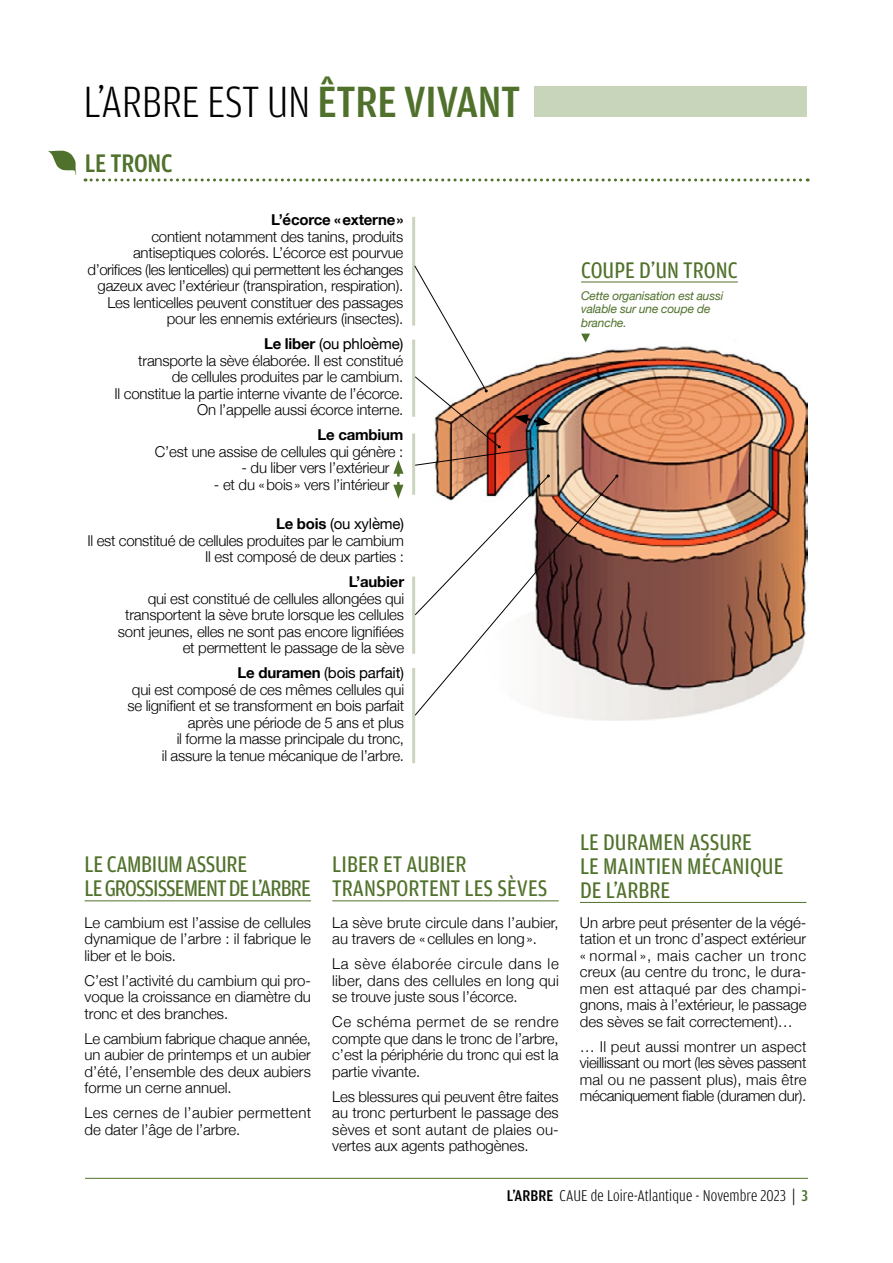
<style>
.page{position:relative;width:893px;height:1263px;background:#fff}
.page>*{position:absolute;margin:0;border:0;box-sizing:border-box;transform-origin:0 0}
.t1{font:300 46.5px "Amplitude Cond";letter-spacing:-.01em;color:#000}
.t2{font:500 27px "Amplitude Cond";letter-spacing:-.01em;color:#50712b}
.t3{font:24px/24px "Amplitude Cond";color:#50712b}
.t4{font:24px/24px "Amplitude Cond";letter-spacing:-.035em;color:#50712b}
.t5{font:300 16.5px "Amplitude Cond";letter-spacing:.005em;color:#000}
.t6{font:300 15px/16.5px "Helvetica Neue";letter-spacing:-.015em;color:#000;text-align:justify}
.t7{font:300 15px/16.5px "Helvetica Neue";letter-spacing:.005em;color:#000}
.t8{font:300 15px/16.5px "Helvetica Neue";letter-spacing:.02em;color:#000}
.t9{font:700 15px "Helvetica Neue";letter-spacing:-.015em;color:#000}
.t10{font:italic 12px/13.5px "Helvetica Neue";letter-spacing:-.015em;color:#50712b}
.s1{font-weight:500;color:#50712b}
.s2{font-weight:700}
.s3{font-weight:400}
.s4{font-weight:500}
.s5{font-family:"Conduit ITC Std";font-weight:400}
</style>
<div class="page">
<svg style="left:48px;top:150px;width:28px;height:25px"></svg>
<svg style="left:85px;top:178px;width:723px;height:3px"></svg>
<img style="left:384px;top:281px;width:424px;height:439px">
<svg style="left:393px;top:460px;width:10px;height:16px"></svg>
<svg style="left:393px;top:482px;width:10px;height:17px"></svg>
<img style="left:414px;top:265px;width:137px;height:201px">
<svg style="left:414px;top:475px;width:204px;height:241px"></svg>
<hr style="left:581px;top:282px;width:157px;height:1px;background:#50712b">
<hr style="left:412px;top:340px;width:3px;height:77px;background:#50712b">
<hr style="left:412px;top:217px;width:3px;height:109px;background:#50712b">
<hr style="left:412px;top:433px;width:3px;height:62px;background:#50712b">
<hr style="left:412px;top:576px;width:3px;height:78px;background:#50712b">
<hr style="left:412px;top:668px;width:3px;height:95px;background:#50712b">
<hr style="left:85px;top:900px;width:226px;height:1px;background:#50712b">
<hr style="left:332px;top:900px;width:227px;height:1px;background:#50712b">
<hr style="left:580px;top:902px;width:226px;height:1px;background:#50712b">
<div style="left:534px;top:87px;width:272px;height:30px;background:#c9d5ba"></div>
<svg style="left:581px;top:334px;width:9px;height:8px"></svg>
<hr style="left:85px;top:1178px;width:723px;height:1px;background:#50712b">
<h1 class="t1" style="left:84px;top:77px;width:438px">L’ARBRE EST UN <span class="s1">ÊTRE VIVANT</span></h1>
<h2 class="t2" style="left:85px;top:148px;width:89px">LE TRONC</h2>
<p class="t9" style="left:271px;top:208px;width:134px">L’écorce «externe»</p>
<p class="t6" style="left:87px;top:227px;width:317px;text-align:right">contient notamment des tanins, produits antiseptiques colorés. L’écorce est pourvue d’orifices (les lenticelles) qui permettent les échanges gazeux avec l’extérieur (transpiration, respiration).<br>Les lenticelles peuvent constituer des passages pour les ennemis extérieurs (insectes).</p>
<p class="t6" style="left:114px;top:335px;width:291px;text-align:right"><span class="s2">Le liber</span> <span class="s3">(ou phloème)<br></span>transporte la sève élaborée. Il est constitué<br>de cellules produites par le cambium.<br>Il constitue la partie interne vivante de l’écorce.<br>On l’appelle aussi écorce interne.</p>
<p class="t9" style="left:318px;top:423px;width:87px">Le cambium</p>
<p class="t6" style="left:155px;top:442px;width:250px">C’est une assise de cellules qui génère :</p>
<p class="t6" style="left:242px;top:459px;width:150px">- du liber vers l’extérieur</p>
<p class="t6" style="left:214px;top:475px;width:177px">- et du «bois» vers l’intérieur</p>
<p class="t6" style="left:87px;top:515px;width:318px;text-align:right"><span class="s2">Le bois</span> <span class="s3">(ou xylème)<br></span>Il est constitué de cellules produites par le cambium<br>Il est composé de deux parties :</p>
<p class="t9" style="left:349px;top:570px;width:57px">L’aubier</p>
<p class="t6" style="left:118px;top:589px;width:288px;text-align:right">qui est constitué de cellules allongées qui transportent la sève brute lorsque les cellules sont jeunes, elles ne sont pas encore lignifiées et permettent le passage de la sève</p>
<p class="t6" style="left:127px;top:664px;width:278px;text-align:right"><span class="s2">Le duramen</span> <span class="s3">(bois parfait)<br></span>qui est composé de ces mêmes cellules qui se lignifient et se transforment en bois parfait après une période de 5 ans et plus<br>il forme la masse principale du tronc,<br>il assure la tenue mécanique de l’arbre.</p>
<h3 class="t3" style="left:581px;top:258px;width:158px">COUPE D’UN TRONC</h3>
<p class="t10" style="left:581px;top:289px;width:144px">Cette organisation est aussi valable sur une coupe de branche.</p>
<h3 class="t4" style="left:85px;top:852px;width:228px">LE CAMBIUM ASSURE<br>LE GROSSISSEMENT DE L’ARBRE</h3>
<h3 class="t3" style="left:332px;top:852px;width:217px">LIBER ET AUBIER<br>TRANSPORTENT LES SÈVES</h3>
<p class="t6" style="left:85px;top:913px;width:228px">Le cambium est l’assise de cellules dynamique de l’arbre : il fabrique le liber et le bois.</p>
<p class="t6" style="left:85px;top:971px;width:228px">C’est l’activité du cambium qui pro&shy;voque la croissance en diamètre du tronc et des branches.</p>
<p class="t6" style="left:85px;top:1029px;width:228px">Le cambium fabrique chaque année, un aubier de printemps et un aubier d’été, l’ensemble des deux aubiers forme un cerne annuel.</p>
<p class="t8" style="left:85px;top:1104px;width:228px">Les cernes de l’aubier permettent de dater l’âge de l’arbre.</p>
<p class="t7" style="left:332px;top:913px;width:228px">La sève brute circule dans l’aubier, au travers de «cellules en long».</p>
<p class="t6" style="left:332px;top:955px;width:228px">La sève élaborée circule dans le liber, dans des cellules en long qui se trouve juste sous l’écorce.</p>
<p class="t6" style="left:332px;top:1013px;width:228px">Ce schéma permet de se rendre compte que dans le tronc de l’arbre, c’est la périphérie du tronc qui est la partie vivante.</p>
<p class="t6" style="left:332px;top:1087px;width:228px">Les blessures qui peuvent être faites au tronc perturbent le passage des sèves et sont autant de plaies ou&shy;vertes aux agents pathogènes.</p>
<h3 class="t3" style="left:580px;top:830px;width:205px">LE DURAMEN ASSURE<br>LE MAINTIEN MÉCANIQUE<br>DE L’ARBRE</h3>
<p class="t6" style="left:580px;top:913px;width:228px">Un arbre peut présenter de la végé&shy;tation et un tronc d’aspect extérieur « normal », mais cacher un tronc creux (au centre du tronc, le dura&shy;men est attaqué par des champi&shy;gnons, mais à l’extérieur, le passage des sèves se fait correctement)…</p>
<p class="t6" style="left:580px;top:1037px;width:228px">… Il peut aussi montrer un aspect vieillissant ou mort (les sèves passent mal ou ne passent plus), mais être mécaniquement fiable (duramen dur).</p>
<p class="t5" style="left:507px;top:1187px;width:302px"><span class="s4">L’ARBRE</span> CAUE de Loire-Atlantique - Novembre 2023 <span class="s5">|</span> <span class="s1">3</span></p>
</div>
